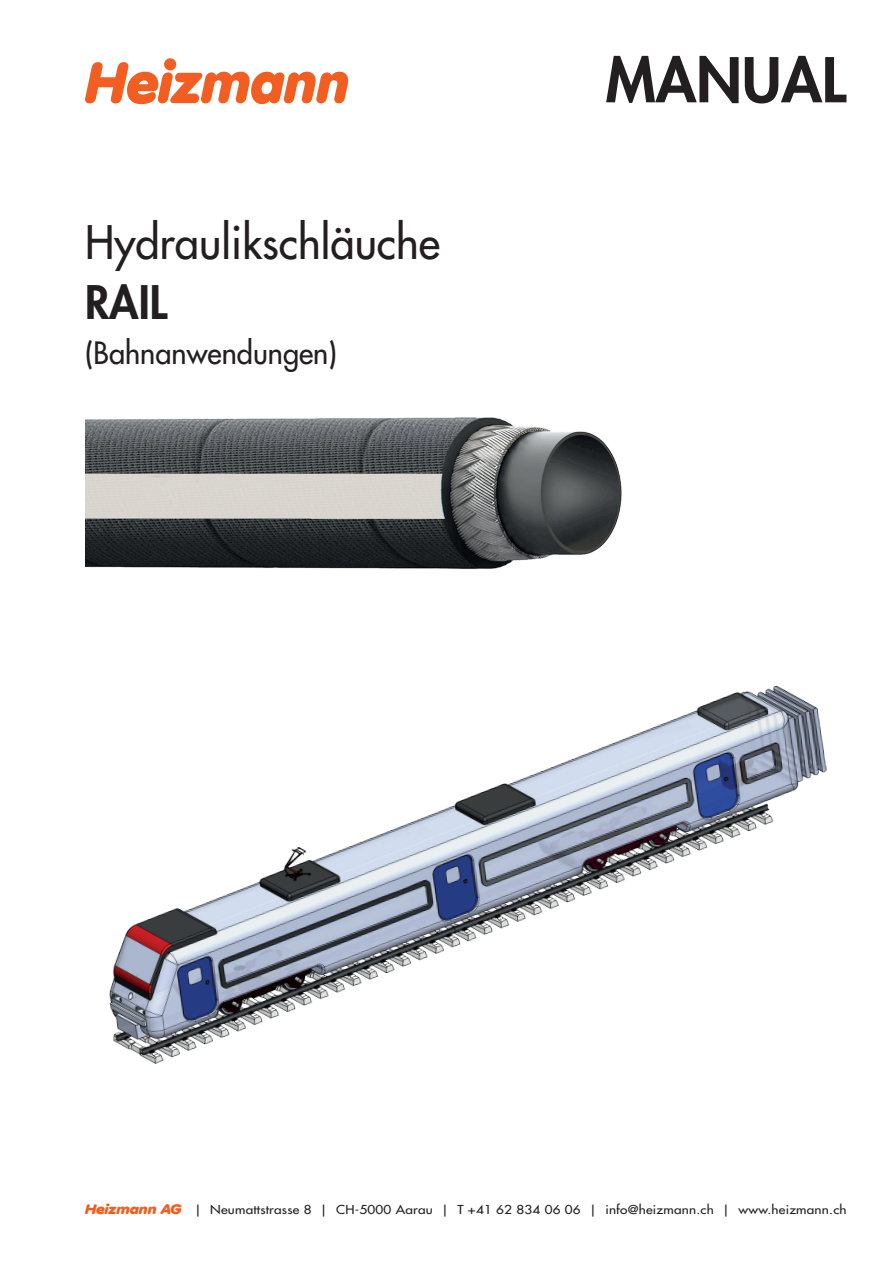
<style>
.page{position:relative;width:893px;height:1263px;background:#fff}
.page>*{position:absolute;margin:0;border:0;box-sizing:border-box;transform-origin:0 0}
.t1{font:800 60px "Futura Std";color:#231f20}
.t2{font:italic 900 57px "VAG Rounded Next";color:#f25e21}
.t3{font:500 45px "Futura Std";color:#231f20}
.t4{font:800 45px "Futura Std";color:#231f20}
.t5{font:500 30px "Futura Std";color:#231f20}
.t6{font:500 12px "Futura Std";letter-spacing:.015em;color:#231f20;scale:1.13 1}
.s1{font-family:"VAG Rounded Next";font-weight:900;font-style:italic;font-size:13.5px;color:#f25e21}
</style>
<div class="page">
<img style="left:109px;top:685px;width:718px;height:379px">
<img style="left:85px;top:417px;width:537px;height:152px">
<h2 class="t2" style="left:85px;top:43px;width:265px">Heizmann</h2>
<h1 class="t1" style="left:605px;top:42px;width:242px">MANUAL</h1>
<h3 class="t3" style="left:85px;top:214px;width:357px">Hydraulikschläuche</h3>
<h3 class="t4" style="left:85px;top:274px;width:84px">RAIL</h3>
<h3 class="t5" style="left:85px;top:334px;width:253px">(Bahnanwendungen)</h3>
<p class="t6" style="left:85px;top:1202px;width:675px"><span class="s1">Heizmann AG</span> | Neumattstrasse 8 | CH-5000 Aarau | T +41 62 834 06 06 | info@heizmann.ch | www.heizmann.ch</p>
</div>
